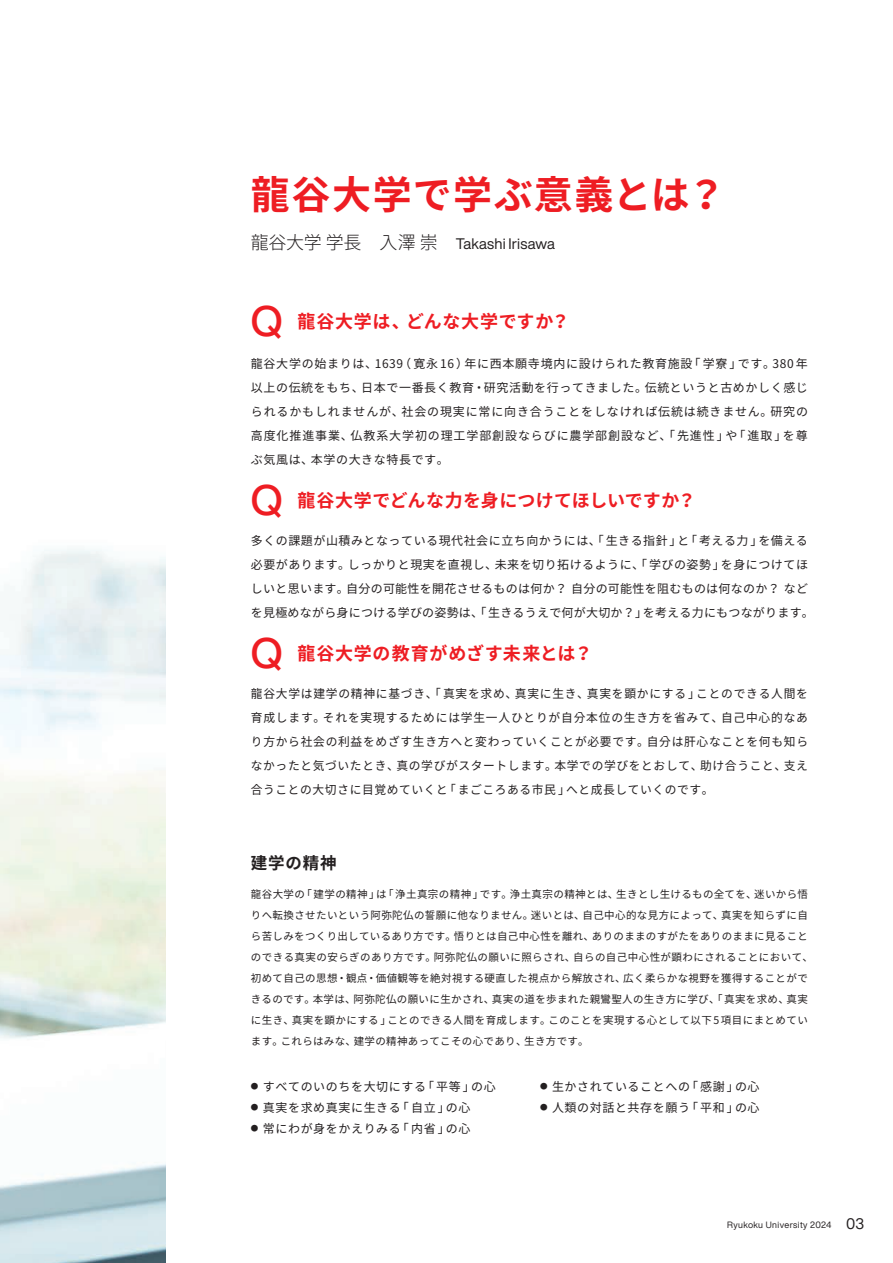
<style>
.page{position:relative;width:893px;height:1263px;background:#fff}
.page>*{position:absolute;margin:0;border:0;box-sizing:border-box;transform-origin:0 0}
.t1{font:500 42px "Helvetica Now Display";color:#ee1d23}
.t2{font:700 39px "Noto Sans CJ Kjp";letter-spacing:.035em;color:#ee1d23}
.t3{font:700 18px "Noto Sans CJ Kjp";letter-spacing:.035em;color:#ee1d23}
.t4{font:700 18px "Noto Sans CJ Kjp";letter-spacing:.015em;color:#ee1d23}
.t5{font:700 16.5px "Noto Sans CJ Kjp";letter-spacing:.05em;color:#231f20}
.t6{font:15px "Helvetica Now Display";letter-spacing:.01em;color:#231f20}
.t7{font:12px/24px "Noto Sans CJ Kjp";letter-spacing:.045em;color:#231f20;text-align:justify}
.t8{font:12px/24px "Noto Sans CJ Kjp";letter-spacing:.025em;color:#231f20}
.t9{font:10.5px/21px "Noto Sans CJ Kjp";letter-spacing:.035em;color:#231f20}
.t10{font:9px "Helvetica Now Display";letter-spacing:.045em;color:#231f20}
.s1{font-family:"Noto Sans CJ Kjp";font-weight:300;font-size:18px}
.s2{font-size:7.5px}
.s3{font-size:15px}
</style>
<div class="page">
<img style="left:0;top:549px;width:166px;height:714px">
<h2 class="t2" style="left:251px;top:172px;width:477px">龍谷大学で学ぶ意義とは？</h2>
<p class="t6" style="left:251px;top:233px;width:305px"><span class="s1">龍谷大学 学長　入澤 崇　</span>Takashi Irisawa</p>
<h1 class="t1" style="left:251px;top:292px;width:33px">Q</h1>
<h3 class="t3" style="left:298px;top:311px;width:273px">龍谷大学は、どんな大学ですか？</h3>
<p class="t7" style="left:251px;top:352px;width:559px">龍谷大学の始まりは、1639（寛永 16 ）年に西本願寺境内に設けられた教育施設「学寮」です。380 年以上の伝統をもち、日本で一番長く教育・研究活動を行ってきました。伝統というと古めかしく感じられるかもしれませんが、社会の現実に常に向き合うことをしなければ伝統は続きません。研究の高度化推進事業、仏教系大学初の理工学部創設ならびに農学部創設など、「先進性」や「進取」を尊ぶ気風は、本学の大きな特長です。</p>
<h1 class="t1" style="left:251px;top:471px;width:33px">Q</h1>
<h3 class="t4" style="left:298px;top:490px;width:400px">龍谷大学でどんな力を身につけてほしいですか？</h3>
<p class="t8" style="left:251px;top:529px;width:565px">多くの課題が山積みとなっている現代社会に立ち向かうには、「生きる指針」と「考える力」を備える必要があります。しっかりと現実を直視し、未来を切り拓けるように、「学びの姿勢」を身につけてほしいと思います。自分の可能性を開花させるものは何か？ 自分の可能性を阻むものは何なのか？ などを見極めながら身につける学びの姿勢は、「生きるうえで何が大切か？」を考える力にもつながります。</p>
<h1 class="t1" style="left:251px;top:624px;width:33px">Q</h1>
<h3 class="t3" style="left:298px;top:643px;width:296px">龍谷大学の教育がめざす未来とは？</h3>
<p class="t7" style="left:251px;top:682px;width:559px">龍谷大学は建学の精神に基づき、「真実を求め、真実に生き、真実を顕かにする」ことのできる人間を育成します。それを実現するためには学生一人ひとりが自分本位の生き方を省みて、自己中心的なあり方から社会の利益をめざす生き方へと変わっていくことが必要です。自分は肝心なことを何も知らなかったと気づいたとき、真の学びがスタートします。本学での学びをとおして、助け合うこと、支え合うことの大切さに目覚めていくと「まごころある市民」へと成長していくのです。</p>
<h3 class="t5" style="left:251px;top:854px;width:87px">建学の精神</h3>
<p class="t9" style="left:251px;top:884px;width:564px">龍谷大学の「建学の精神」は「浄土真宗の精神」です。浄土真宗の精神とは、生きとし生けるもの全てを、迷いから悟りへ転換させたいという阿弥陀仏の誓願に他なりません。迷いとは、自己中心的な見方によって、真実を知らずに自ら苦しみをつくり出しているあり方です。悟りとは自己中心性を離れ、ありのままのすがたをありのままに見ることのできる真実の安らぎのあり方です。阿弥陀仏の願いに照らされ、自らの自己中心性が顕わにされることにおいて、初めて自己の思想・観点・価値観等を絶対視する硬直した視点から解放され、広く柔らかな視野を獲得することができるのです。本学は、阿弥陀仏の願いに生かされ、真実の道を歩まれた親鸞聖人の生き方に学び、「真実を求め、真実に生き、真実を顕かにする」ことのできる人間を育成します。このことを実現する心として以下 5 項目にまとめています。これらはみな、建学の精神あってこその心であり、生き方です。</p>
<p class="t7" style="left:251px;top:1074px;width:246px"><span class="s2">●</span> すべてのいのちを大切にする「平等」の心</p>
<p class="t7" style="left:251px;top:1095px;width:221px"><span class="s2">●</span> 真実を求め真実に生きる「自立」の心</p>
<p class="t7" style="left:251px;top:1116px;width:221px"><span class="s2">●</span> 常にわが身をかえりみる「内省」の心</p>
<p class="t7" style="left:540px;top:1074px;width:221px"><span class="s2">●</span> 生かされていることへの「感謝」の心</p>
<p class="t7" style="left:540px;top:1095px;width:221px"><span class="s2">●</span> 人類の対話と共存を願う「平和」の心</p>
<p class="t10" style="left:727px;top:1219px;width:138px">Ryukoku University 2024 <span class="s3">03</span></p>
</div>
